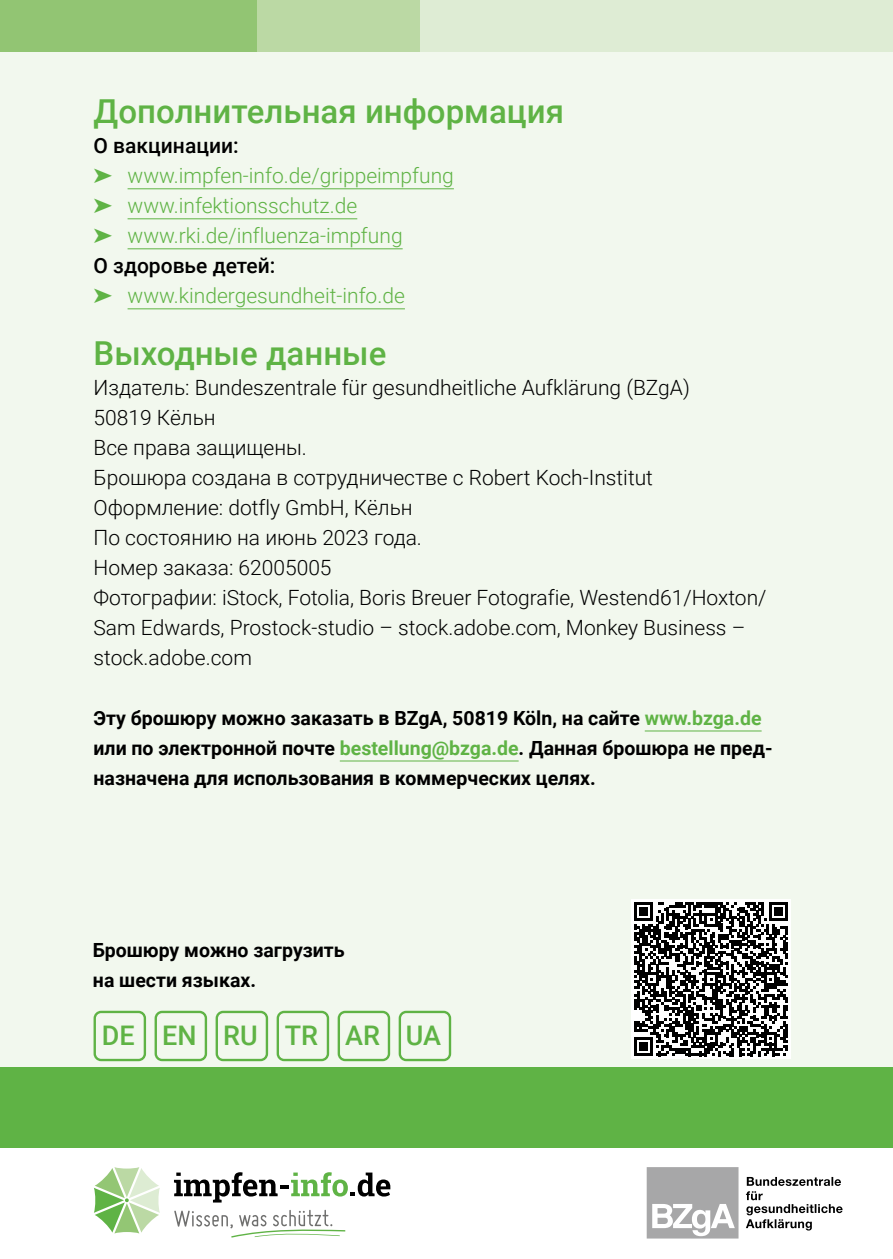
<style>
.page{position:relative;width:893px;height:1259px;background:#fff}
.page>*{position:absolute;margin:0;border:0;box-sizing:border-box;transform-origin:0 0}
.P_Impressum{font:500 33px "Roboto";color:#5fb345}
.A_Sprachkürzel{font:500 27px "Roboto";color:#5fb345}
.P_Impressum-2{font:300 21px/30px "Roboto";color:#000}
.t1{font:300 21px "Roboto";color:#5fb345}
.t2{font:500 21px "Roboto";color:#000}
.P_Bestellung{font:700 19.5px/30px "Roboto";color:#000}
.s1{color:#5fb345}
</style>
<div class="page">
<div style="left:0;top:0;width:893px;height:1233px;background:#f2f8ee"></div>
<div style="left:94px;top:1010px;width:52px;height:51px;border:2px solid #5fb345;border-radius:6px"></div>
<div style="left:155px;top:1010px;width:52px;height:51px;border:2px solid #5fb345;border-radius:6px"></div>
<div style="left:216px;top:1010px;width:52px;height:51px;border:2px solid #5fb345;border-radius:6px"></div>
<div style="left:277px;top:1010px;width:52px;height:51px;border:2px solid #5fb345;border-radius:6px"></div>
<div style="left:338px;top:1010px;width:52px;height:51px;border:2px solid #5fb345;border-radius:6px"></div>
<div style="left:399px;top:1010px;width:52px;height:51px;border:2px solid #5fb345;border-radius:6px"></div>
<div style="left:0;top:1148px;width:893px;height:111px;background:#fff"></div>
<div style="left:0;top:0;width:264px;height:51px;background:#92c573"></div>
<div style="left:257px;top:0;width:164px;height:51px;background:#bbd9a4"></div>
<div style="left:421px;top:0;width:472px;height:51px;background:#deecd4"></div>
<div style="left:0;top:1067px;width:893px;height:81px;background:#5fb345"></div>
<svg style="left:174px;top:1172px;width:216px;height:30px"></svg>
<svg style="left:174px;top:1209px;width:171px;height:28px"></svg>
<svg style="left:94px;top:1167px;width:66px;height:66px"></svg>
<svg style="left:746px;top:1177px;width:96px;height:53px"></svg>
<svg style="left:647px;top:1167px;width:91px;height:71px"></svg>
<div style="left:631px;top:899px;width:160px;height:160px;background:#fff"></div>
<svg style="left:634px;top:902px;width:154px;height:154px"></svg>
<hr style="left:128px;top:188px;width:326px;height:1px;background:#5fb345">
<hr style="left:128px;top:218px;width:229px;height:1px;background:#5fb345">
<hr style="left:128px;top:248px;width:275px;height:1px;background:#5fb345">
<hr style="left:128px;top:308px;width:277px;height:1px;background:#5fb345">
<hr style="left:645px;top:730px;width:117px;height:1px;background:#5fb345">
<hr style="left:340px;top:760px;width:179px;height:1px;background:#5fb345">
<h1 class="P_Impressum" style="left:94px;top:88px;width:472px">Дополнительная информация</h1>
<p class="t2" style="left:94px;top:131px;width:147px">О вакцинации:</p>
<p class="t1" style="left:94px;top:161px;width:362px">➤ www.impfen-info.de/grippeimpfung</p>
<p class="t1" style="left:94px;top:191px;width:265px">➤ www.infektionsschutz.de</p>
<p class="t1" style="left:94px;top:221px;width:311px">➤ www.rki.de/influenza-impfung</p>
<p class="t2" style="left:94px;top:251px;width:183px">О здоровье детей:</p>
<p class="t1" style="left:94px;top:281px;width:313px">➤ www.kindergesundheit-info.de</p>
<p class="P_Impressum" style="left:94px;top:330px;width:294px">Выходные данные</p>
<p class="P_Impressum-2" style="left:94px;top:372px;width:598px">Издатель: Bundeszentrale für gesundheitliche Aufklärung (BZgA)<br>50819 Кёльн</p>
<p class="P_Impressum-2" style="left:94px;top:432px;width:215px">Все права защищены.</p>
<p class="P_Impressum-2" style="left:94px;top:462px;width:561px">Брошюра создана в сотрудничестве с Robert Koch-Institut</p>
<p class="P_Impressum-2" style="left:94px;top:492px;width:321px">Оформление: dotfly GmbH, Кёльн</p>
<p class="P_Impressum-2" style="left:94px;top:522px;width:330px">По состоянию на июнь 2023 года.<br>Номер заказа: 62005005</p>
<p class="P_Impressum-2" style="left:94px;top:582px;width:674px">Фотографии: iStock, Fotolia, Boris Breuer Fotografie, Westend61/Hoxton/<br>Sam Edwards, Prostock-studio – stock.adobe.com, Monkey Business – stock.adobe.com</p>
<p class="P_Bestellung" style="left:94px;top:702px;width:681px">Эту брошюру можно заказать в BZgA, 50819 Köln, на сайте <span class="s1">www.bzga.de </span>или по электронной почте <span class="s1">bestellung@bzga.de</span>. Данная брошюра не пред&shy;назначена для использования в коммерческих целях.</p>
<p class="P_Bestellung" style="left:93px;top:934px;width:253px">Брошюру можно загрузить на шести языках.</p>
<p class="A_Sprachkürzel" style="left:102px;top:1016px;width:34px">DE</p>
<p class="A_Sprachkürzel" style="left:162px;top:1016px;width:36px">EN</p>
<p class="A_Sprachkürzel" style="left:223px;top:1016px;width:36px">RU</p>
<p class="A_Sprachkürzel" style="left:285px;top:1016px;width:35px">TR</p>
<p class="A_Sprachkürzel" style="left:345px;top:1016px;width:36px">AR</p>
<p class="A_Sprachkürzel" style="left:406px;top:1016px;width:37px">UA</p>
</div>
